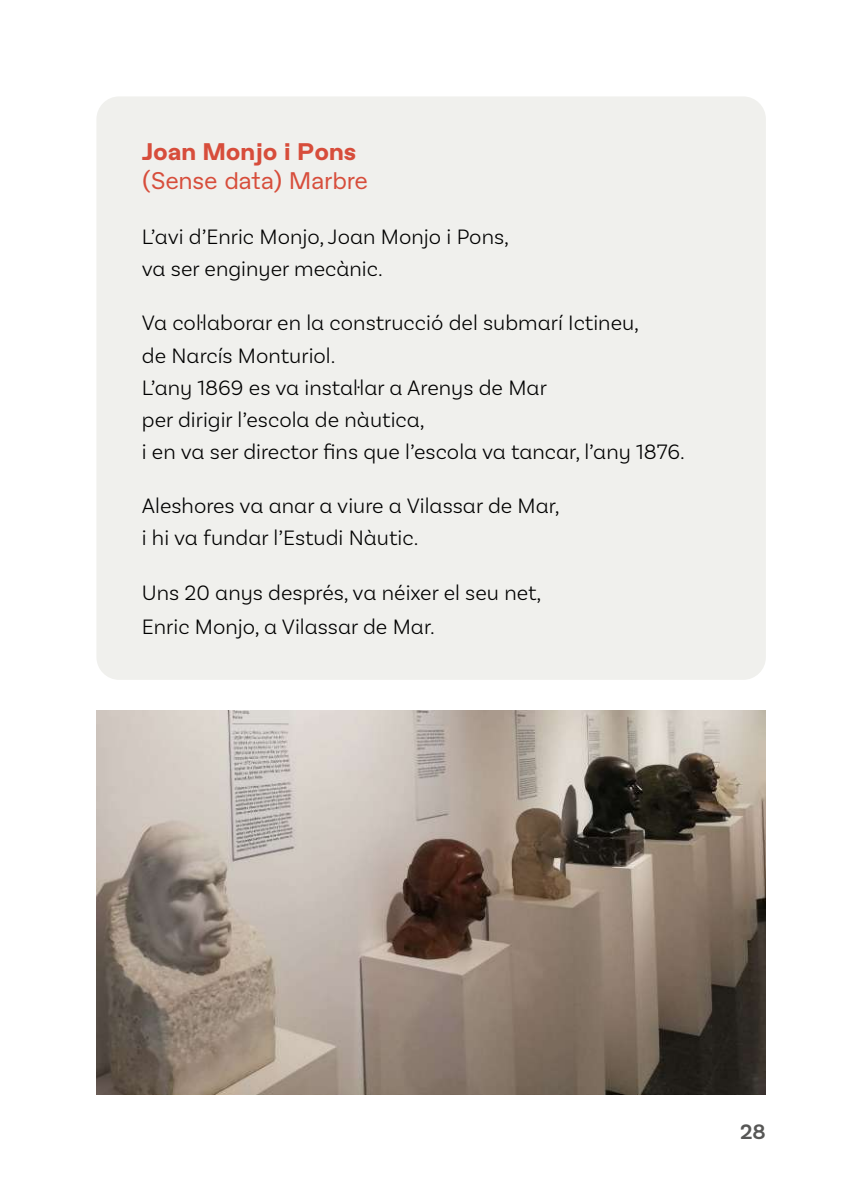
<style>
.page{position:relative;width:851px;height:1191px;background:#fff}
.page>*{position:absolute;margin:0;border:0;box-sizing:border-box;transform-origin:0 0}
.t1{font:24px "Afflictis Beta";color:#d74d3b}
.t2{font:700 24px "Afflictis";color:#d74d3b}
.t3{font:300 22px/32px "Basic Sans Alt";color:#000}
.t4{font:600 22px "Basic Sans Alt";color:#575756}
</style>
<div class="page">
<div style="left:96px;top:96px;width:669px;height:584px;background:#f0f0ed;border-radius:23px"></div>
<img style="left:96px;top:710px;width:669px;height:385px">
<p class="t2" style="left:142px;top:136px;width:216px">Joan Monjo i Pons</p>
<p class="t1" style="left:142px;top:165px;width:228px">(Sense data) Marbre</p>
<p class="t3" style="left:142px;top:220px;width:369px">L’avi d’Enric Monjo, Joan Monjo i Pons, va ser enginyer mecànic.</p>
<p class="t3" style="left:142px;top:307px;width:544px">Va col·laborar en la construcció del submarí Ictineu,<br>de Narcís Monturiol.<br>L’any 1869 es va instal·lar a Arenys de Mar<br>per dirigir l’escola de nàutica,<br>i en va ser director fins que l’escola va tancar, l’any 1876.</p>
<p class="t3" style="left:142px;top:489px;width:419px">Aleshores va anar a viure a Vilassar de Mar, i hi va fundar l’Estudi Nàutic.</p>
<p class="t3" style="left:142px;top:575px;width:401px;line-height:34.6px">Uns 20 anys després, va néixer el seu net,<br>Enric Monjo, a Vilassar de Mar.</p>
<p class="t4" style="left:740px;top:1118px;width:27px">28</p>
</div>
